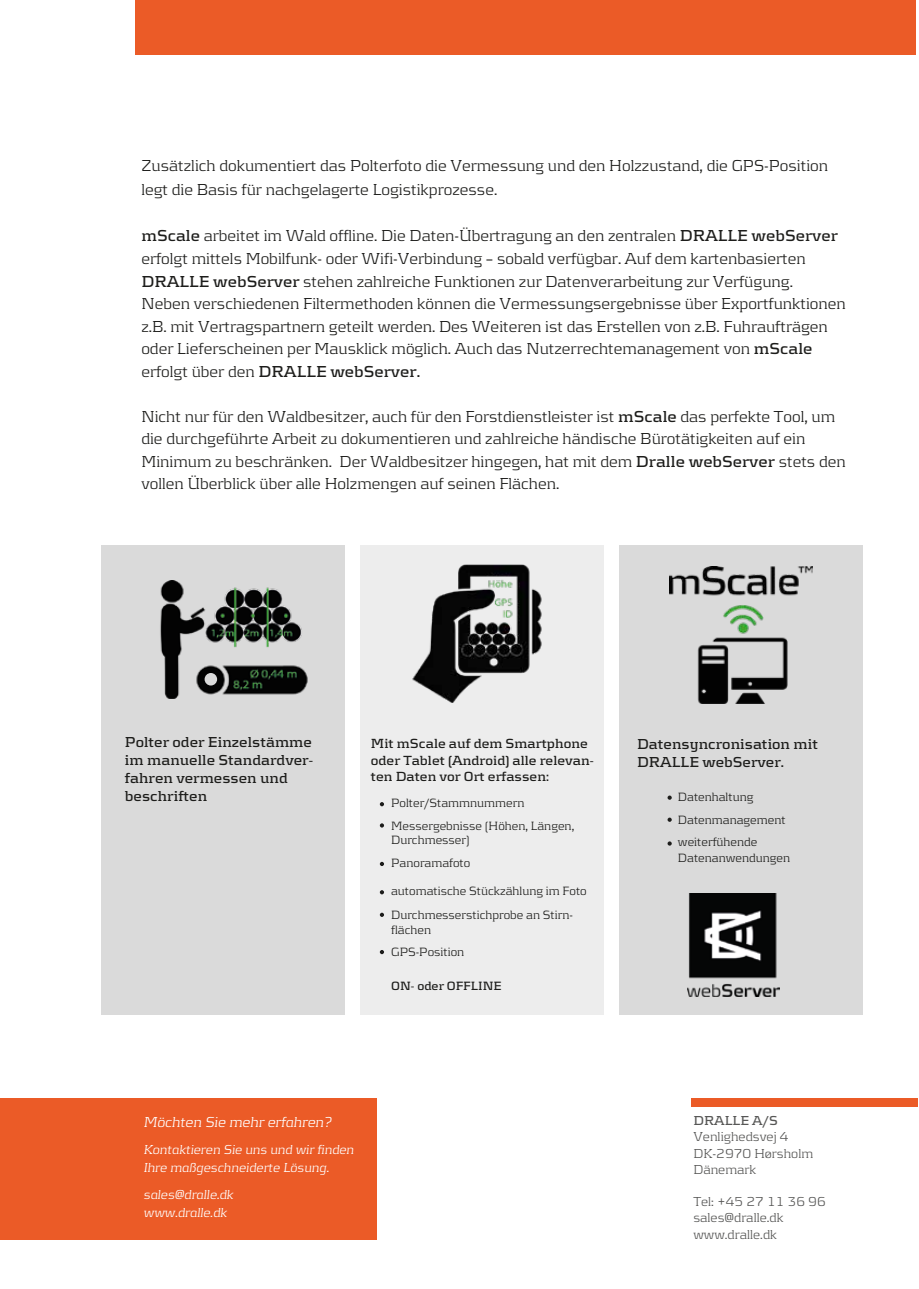
<style>
.page{position:relative;width:919px;height:1289px;background:#fff}
.page>*{position:absolute;margin:0;border:0;box-sizing:border-box;transform-origin:0 0}
.t1{font:300 16.5px/22.5px "Kontrapunkt";color:#1d1d1b}
.t2{font:700 15px/18px "Kontrapunkt";color:#1d1d1b}
.t3{font:italic 300 15px "Kontrapunkt";color:#fff}
.t4{font:700 13.8px/16.5px "Kontrapunkt";color:#1d1d1b}
.t5{font:italic 300 13.5px/18px "Kontrapunkt";color:#fff}
.t6{font:300 13.5px/16.2px "Kontrapunkt";color:#575756}
.t7{font:700 13.5px "Kontrapunkt";color:#575756}
.t8{font:300 12.45px/22.5px "Kontrapunkt";color:#1d1d1b}
.t9{font:700 12.45px "Kontrapunkt";color:#1d1d1b}
.s1{font-weight:700}
</style>
<div class="page">
<div style="left:690px;top:1098px;width:227px;height:8px;background:#eb5b27"></div>
<div style="left:135px;top:0;width:781px;height:55px;background:#eb5b27"></div>
<div style="left:0;top:1097px;width:376px;height:142px;background:#eb5b27"></div>
<div style="left:101px;top:546px;width:243px;height:469px;background:#dadada"></div>
<div style="left:360px;top:546px;width:243px;height:469px;background:#ededed"></div>
<div style="left:619px;top:546px;width:243px;height:469px;background:#dadada"></div>
<img style="left:669px;top:566px;width:143px;height:137px">
<img style="left:160px;top:580px;width:148px;height:118px">
<img style="left:412px;top:564px;width:130px;height:138px">
<img style="left:687px;top:893px;width:92px;height:103px">
<svg style="left:380px;top:802px;width:4px;height:4px"></svg>
<svg style="left:380px;top:823px;width:4px;height:4px"></svg>
<svg style="left:380px;top:861px;width:4px;height:5px"></svg>
<svg style="left:380px;top:890px;width:4px;height:4px"></svg>
<svg style="left:380px;top:912px;width:4px;height:4px"></svg>
<svg style="left:380px;top:950px;width:4px;height:4px"></svg>
<svg style="left:667px;top:795px;width:4px;height:4px"></svg>
<svg style="left:667px;top:817px;width:4px;height:4px"></svg>
<svg style="left:667px;top:841px;width:4px;height:4px"></svg>
<div style="left:204px;top:673px;width:13px;height:12px;background:#dadada;border-radius:50%"></div>
<p class="t1" style="left:141px;top:153px;width:688px;line-height:24px">Zusätzlich dokumentiert das Polterfoto die Vermessung und den Holzzustand, die GPS-Position legt die Basis für nachgelagerte Logistikprozesse.</p>
<p class="t1" style="left:141px;top:224px;width:706px"><span class="s1">mScale</span> arbeitet im Wald offline. Die Daten-Übertragung an den zentralen <span class="s1">DRALLE webServer </span>erfolgt mittels Mobilfunk- oder Wifi-Verbindung – sobald verfügbar. Auf dem kartenbasierten <span class="s1">DRALLE webServer</span> stehen zahlreiche Funktionen zur Datenverarbeitung zur Verfügung.<br>Neben verschiedenen Filtermethoden können die Vermessungsergebnisse über Exportfunktionen z.B. mit Vertragspartnern geteilt werden. Des Weiteren ist das Erstellen von z.B. Fuhraufträgen oder Lieferscheinen per Mausklick möglich. Auch das Nutzerrechtemanagement von <span class="s1">mScale </span>erfolgt über den <span class="s1">DRALLE webServer.</span></p>
<p class="t1" style="left:141px;top:404px;width:705px">Nicht nur für den Waldbesitzer, auch für den Forstdienstleister ist <span class="s1">mScale</span> das perfekte Tool, um die durchgeführte Arbeit zu dokumentieren und zahlreiche händische Bürotätigkeiten auf ein Minimum zu beschränken. Der Waldbesitzer hingegen, hat mit dem <span class="s1">Dralle webServer</span> stets den vollen Überblick über alle Holzmengen auf seinen Flächen.</p>
<p class="t2" style="left:125px;top:732px;width:190px">Polter oder Einzelstämme im manuelle Standardver&shy;fahren vermessen und beschriften</p>
<p class="t4" style="left:371px;top:735px;width:224px">Mit mScale auf dem Smartphone oder Tablet (Android) alle relevan&shy;ten Daten vor Ort erfassen:</p>
<p class="t2" style="left:637px;top:734px;width:182px">Datensyncronisation mit<br>DRALLE webServer.</p>
<p class="t8" style="left:391px;top:791px;width:184px">Polter/Stammnummern<br>Messergebnisse (Höhen, Längen,</p>
<p class="t8" style="left:391px;top:827px;width:81px;line-height:23.7px">Durchmesser)<br>Panoramafoto</p>
<p class="t8" style="left:391px;top:878px;width:197px;line-height:23.7px">automatische Stückzählung im Foto<br>Durchmesserstichprobe an Stirn-</p>
<p class="t8" style="left:391px;top:918px;width:75px">flächen<br>GPS-Position</p>
<p class="t9" style="left:391px;top:978px;width:112px">ON- oder OFFLINE</p>
<p class="t8" style="left:678px;top:785px;width:109px">Datenhaltung<br>Datenmanagement weiterfühende</p>
<p class="t8" style="left:678px;top:846px;width:114px">Datenanwendungen</p>
<p class="t3" style="left:143px;top:1112px;width:189px">Möchten Sie mehr erfahren?</p>
<p class="t5" style="left:143px;top:1139px;width:212px">Kontaktieren Sie uns und wir finden<br>Ihre maßgeschneiderte Lösung.</p>
<p class="t5" style="left:143px;top:1184px;width:91px">sales@dralle.dk www.dralle.dk</p>
<p class="t7" style="left:693px;top:1112px;width:86px">DRALLE A/S</p>
<p class="t6" style="left:693px;top:1128px;width:121px">Venlighedsvej 4<br>DK-2970 Hørsholm<br>Dänemark</p>
<p class="t6" style="left:693px;top:1193px;width:134px">Tel: +45 27 11 36 96 sales@dralle.dk www.dralle.dk</p>
</div>
